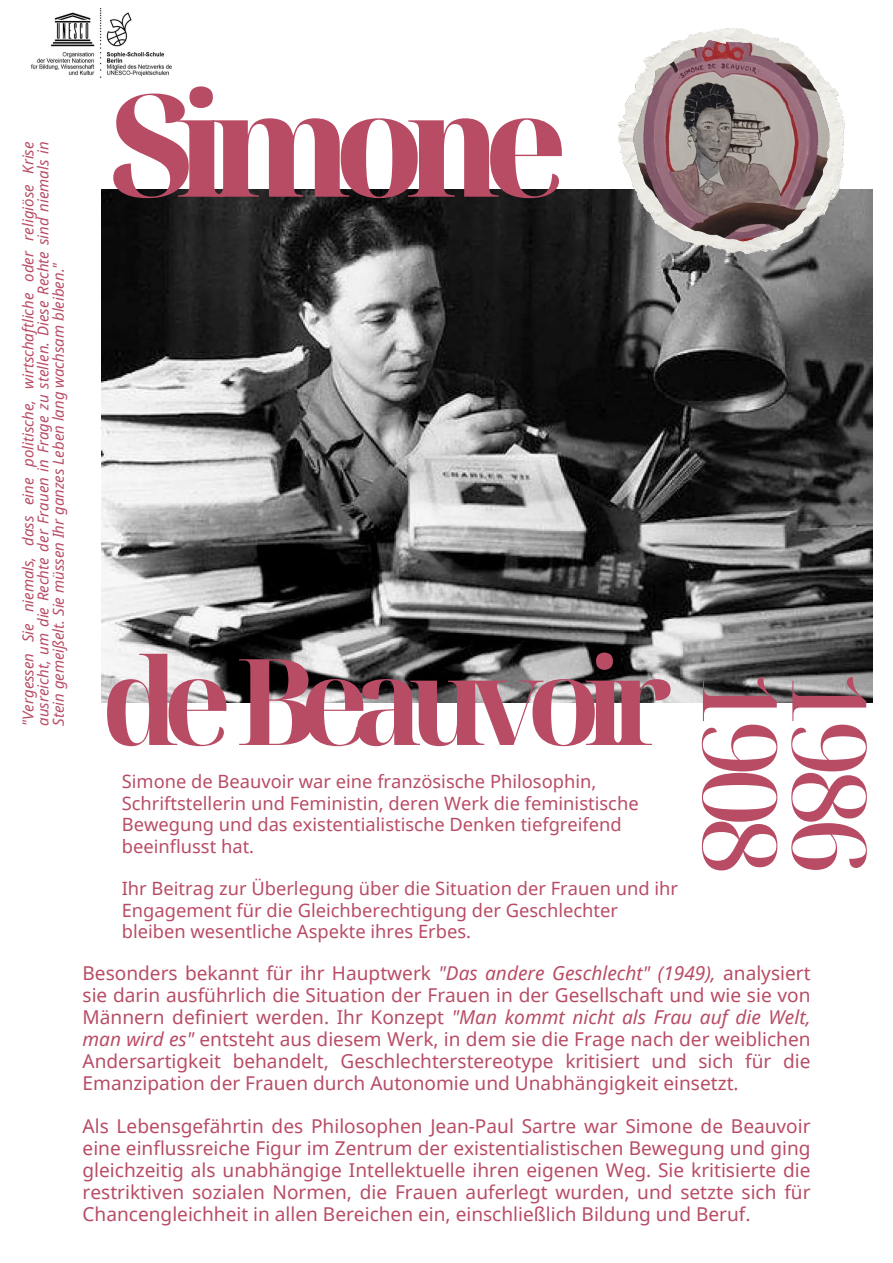
<style>
.page{position:relative;width:893px;height:1263px;background:#fff}
.page>*{position:absolute;margin:0;border:0;box-sizing:border-box;transform-origin:0 0}
.t1{font:800 142.5px "Noto Serif Display";letter-spacing:-.13em;color:#b84c65}
.t2{font:700 120px "Noto Serif Display";letter-spacing:-.14em;color:#b84c65}
.t3{font:500 102.82px/89.4px "Noto Serif Display";letter-spacing:-.085em;color:#b84c65}
.t4{font:19.05px/21.9px "Noto Sans";color:#b84c65;text-align:justify}
.t5{font:18.3px/21.4px "Noto Sans";color:#b84c65}
.t6{font:italic 15px/15.2px "Noto Sans";color:#b84c65}
.s1{font-style:italic}
</style>
<div class="page">
<img style="left:102px;top:190px;width:770px;height:512px">
<img style="left:31px;top:9px;width:141px;height:68px">
<img style="left:618px;top:28px;width:227px;height:227px">
<p class="t6" style="left:20px;top:726px;width:586px;rotate:-90deg">"Vergessen Sie niemals, dass eine politische, wirtschaftliche oder religiöse Krise</p>
<p class="t6" style="left:35px;top:726px;width:586px;rotate:-90deg">ausreicht, um die Rechte der Frauen in Frage zu stellen. Diese Rechte sind niemals in<br>Stein gemeißelt. Sie müssen Ihr ganzes Leben lang wachsam bleiben."</p>
<h1 class="t1" style="left:109px;top:44px;width:459px">Simone</h1>
<h2 class="t2" style="left:102px;top:617px;width:572px">de Beauvoir</h2>
<p class="t5" style="left:122px;top:770px;width:518px">Simone de Beauvoir war eine französische Philosophin, Schriftstellerin und Feministin, deren Werk die feministische Bewegung und das existentialistische Denken tiefgreifend beeinflusst hat.</p>
<p class="t5" style="left:122px;top:877px;width:558px">Ihr Beitrag zur Überlegung über die Situation der Frauen und ihr<br>Engagement für die Gleichberechtigung der Geschlechter bleiben wesentliche Aspekte ihres Erbes.</p>
<h3 class="t3" style="left:877px;top:671px;width:205px;rotate:90deg">1986<br>1908</h3>
<p class="t4" style="left:83px;top:961px;width:729px">Besonders bekannt für ihr Hauptwerk <span class="s1">"Das andere Geschlecht" (1949),</span> analysiert sie darin ausführlich die Situation der Frauen in der Gesellschaft und wie sie von Männern definiert werden. Ihr Konzept <span class="s1">"Man kommt nicht als Frau auf die Welt, man wird es"</span> entsteht aus diesem Werk, in dem sie die Frage nach der weiblichen Andersartigkeit behandelt, Geschlechterstereotype kritisiert und sich für die Emanzipation der Frauen durch Autonomie und Unabhängigkeit einsetzt.</p>
<p class="t4" style="left:83px;top:1115px;width:729px">Als Lebensgefährtin des Philosophen Jean-Paul Sartre war Simone de Beauvoir eine einflussreiche Figur im Zentrum der existentialistischen Bewegung und ging gleichzeitig als unabhängige Intellektuelle ihren eigenen Weg. Sie kritisierte die restriktiven sozialen Normen, die Frauen auferlegt wurden, und setzte sich für Chancengleichheit in allen Bereichen ein, einschließlich Bildung und Beruf.</p>
</div>
